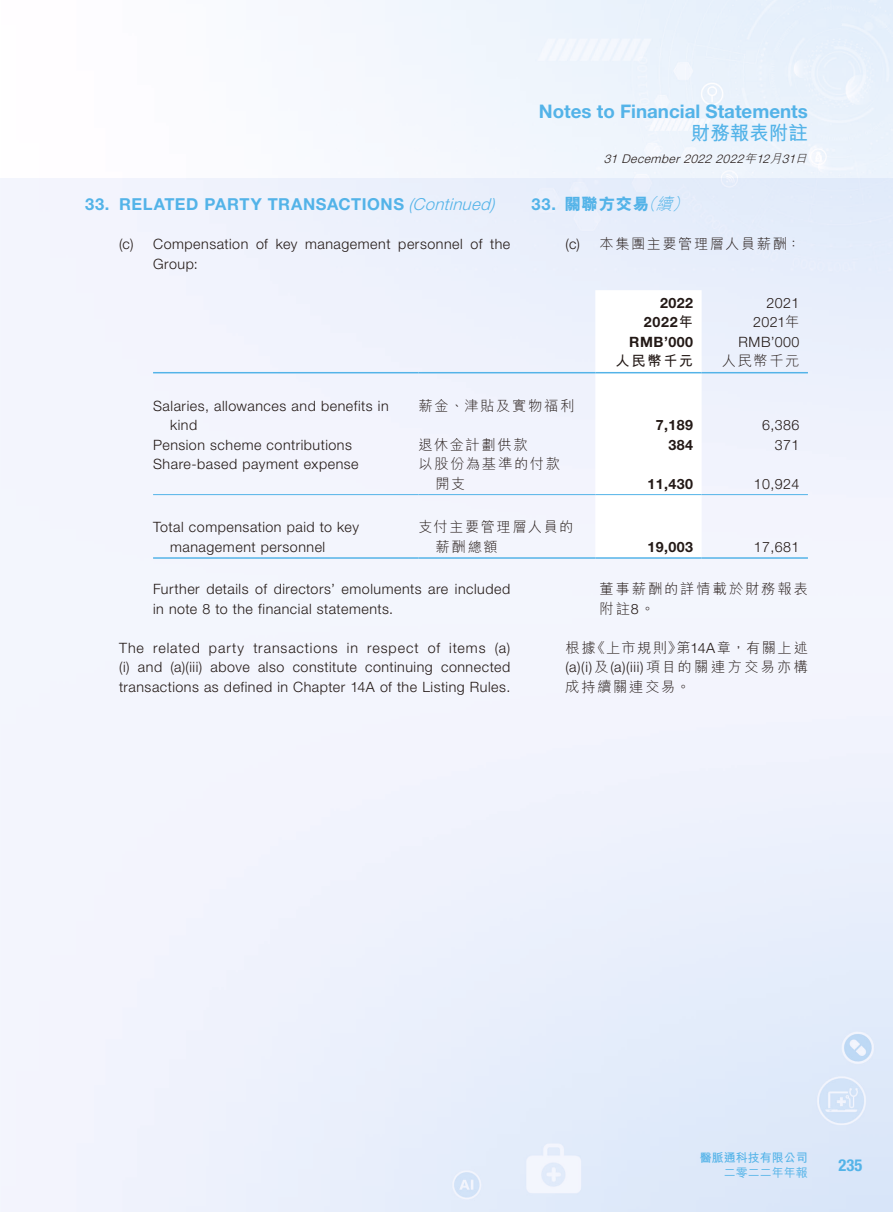
<style>
.page{position:relative;width:893px;height:1212px;background:#fff}
.page>*{position:absolute;margin:0;border:0;box-sizing:border-box;transform-origin:0 0}
.t1{font:700 19.5px "M Hei HK";color:#53b3e8}
.t2{font:700 18.75px "Helvetica Neue LT Std";color:#53b3e8}
.t3{font:700 16.5px "Helvetica Neue LT Std";letter-spacing:.035em;color:#53b3e8}
.t4{font:800 16.5px "M Hei HK";letter-spacing:.035em;color:#53b3e8}
.t5{font:700 condensed 16.5px "Helvetica Neue LT Std";color:#53b3e8}
.t6{font:300 14.25px/19.5px "Helvetica Neue LT Std";letter-spacing:.035em;color:#231916}
.t7{font:300 14.25px/19.5px "M Hei HK";letter-spacing:.115em;color:#231916}
.t8{font:700 14.25px "Helvetica Neue LT Std";letter-spacing:.03em;color:#231916}
.t9{font:300 14.25px/19.5px "M Hei HK";letter-spacing:.135em;color:#231916}
.t10{font:700 14.25px "M Hei HK";letter-spacing:.115em;color:#231916}
.t11{font:italic 300 12px "Helvetica Neue LT Std";color:#231916}
.t12{font:700 12px "M Hei HK";color:#53b3e8}
.t13{font:500 12px "M Hei HK";color:#53b3e8}
.s1{font-weight:300;font-style:italic}
.s2{font-family:"M Hei HK"}
.s3{font-family:"Helvetica Neue LT Std";font-weight:700}
.s4{font-family:"Helvetica Neue LT Std"}
</style>
<div class="page">
<div style="left:0;top:179px;width:893px;height:1033px;background:#f3f6fd"></div>
<div style="left:595px;top:291px;width:107px;height:266px;background:#fff"></div>
<hr style="left:153px;top:372px;width:265px;height:1px;background:#53b3e8">
<hr style="left:418px;top:372px;width:177px;height:1px;background:#53b3e8">
<hr style="left:595px;top:372px;width:107px;height:1px;background:#53b3e8">
<hr style="left:702px;top:372px;width:106px;height:1px;background:#53b3e8">
<hr style="left:153px;top:494px;width:265px;height:1px;background:#53b3e8">
<hr style="left:418px;top:494px;width:177px;height:1px;background:#53b3e8">
<hr style="left:595px;top:494px;width:107px;height:1px;background:#53b3e8">
<hr style="left:702px;top:494px;width:106px;height:1px;background:#53b3e8">
<hr style="left:153px;top:557px;width:265px;height:2px;background:#53b3e8">
<hr style="left:418px;top:557px;width:177px;height:2px;background:#53b3e8">
<hr style="left:595px;top:557px;width:107px;height:2px;background:#53b3e8">
<hr style="left:702px;top:557px;width:106px;height:2px;background:#53b3e8">
<p class="t3" style="left:85px;top:194px;width:411px">33. RELATED PARTY TRANSACTIONS <span class="s1">(Continued)</span></p>
<p class="t6" style="left:153px;top:234px;width:359px;text-indent:-34px">(c) Compensation of key management personnel of the<br>Group:</p>
<h2 class="t2" style="left:539px;top:99px;width:271px">Notes to Financial Statements</h2>
<h1 class="t1" style="left:691px;top:119px;width:118px">財務報表附註</h1>
<p class="t11" style="left:604px;top:151px;width:208px">31 December2022 2022<span class="s2">年</span>12<span class="s2">月</span>31<span class="s2">日</span></p>
<p class="t4" style="left:531px;top:196px;width:163px"><span class="s3">33.</span> 關聯方交易<span class="s1">（續）</span></p>
<p class="t7" style="left:566px;top:234px;width:237px"><span class="s4">(c)</span> 本集團主要管理層人員薪酬：</p>
<p class="t8" style="left:660px;top:294px;width:34px">2022</p>
<p class="t6" style="left:766px;top:293px;width:34px">2021</p>
<p class="t8" style="left:644px;top:313px;width:51px">2022<span class="s2">年</span></p>
<p class="t6" style="left:753px;top:312px;width:48px">2021<span class="s2">年</span></p>
<p class="t8" style="left:629px;top:333px;width:65px">RMB’000</p>
<p class="t6" style="left:739px;top:332px;width:62px">RMB’000</p>
<p class="t10" style="left:615px;top:351px;width:79px">人民幣千元</p>
<p class="t7" style="left:722px;top:351px;width:79px">人民幣千元</p>
<p class="t6" style="left:170px;top:395px;width:220px;text-indent:-17px">Salaries, allowances and benefits in kind</p>
<p class="t7" style="left:418px;top:395px;width:157px">薪金、津貼及實物福利</p>
<p class="t8" style="left:656px;top:416px;width:39px">7,189</p>
<p class="t6" style="left:762px;top:415px;width:39px">6,386</p>
<p class="t6" style="left:153px;top:434px;width:200px">Pension scheme contributions</p>
<p class="t7" style="left:418px;top:434px;width:111px">退休金計劃供款</p>
<p class="t8" style="left:669px;top:436px;width:26px">384</p>
<p class="t6" style="left:775px;top:434px;width:26px">371</p>
<p class="t6" style="left:153px;top:454px;width:207px">Share-based payment expense</p>
<p class="t7" style="left:435px;top:454px;width:126px;text-indent:-17px">以股份為基準的付款開支</p>
<p class="t8" style="left:648px;top:475px;width:47px">11,430</p>
<p class="t6" style="left:754px;top:473px;width:47px">10,924</p>
<p class="t6" style="left:170px;top:517px;width:190px;text-indent:-17px">Total compensation paid to key management personnel</p>
<p class="t7" style="left:435px;top:517px;width:139px;text-indent:-17px">支付主要管理層人員的薪酬總額</p>
<p class="t8" style="left:648px;top:538px;width:47px">19,003</p>
<p class="t6" style="left:754px;top:536px;width:47px">17,681</p>
<p class="t6" style="left:153px;top:579px;width:359px">Further details of directors’ emoluments are included in note 8 to the financial statements.</p>
<p class="t6" style="left:119px;top:637px;width:393px;text-align:justify">The related party transactions in respect of items (a) (i) and (a)(iii) above also constitute continuing connected transactions as defined in Chapter 14A of the Listing Rules.</p>
<p class="t9" style="left:600px;top:579px;width:210px">董事薪酬的詳情載於財務報表附註<span class="s4">8</span>。</p>
<p class="t7" style="left:566px;top:637px;width:244px">根據《上市規則》第<span class="s4">14A</span>章，有關上述</p>
<p class="t6" style="left:566px;top:657px;width:244px">(a)(i)<span class="s2">及</span>(a)(iii)<span class="s2">項目的關連方交易亦構</span></p>
<p class="t7" style="left:566px;top:676px;width:126px">成持續關連交易。</p>
<p class="t12" style="left:700px;top:1149px;width:109px">醫脈通科技有限公司</p>
<p class="t13" style="left:724px;top:1163px;width:85px">二零二二年年報</p>
<p class="t5" style="left:839px;top:1155px;width:25px">235</p>
</div>
